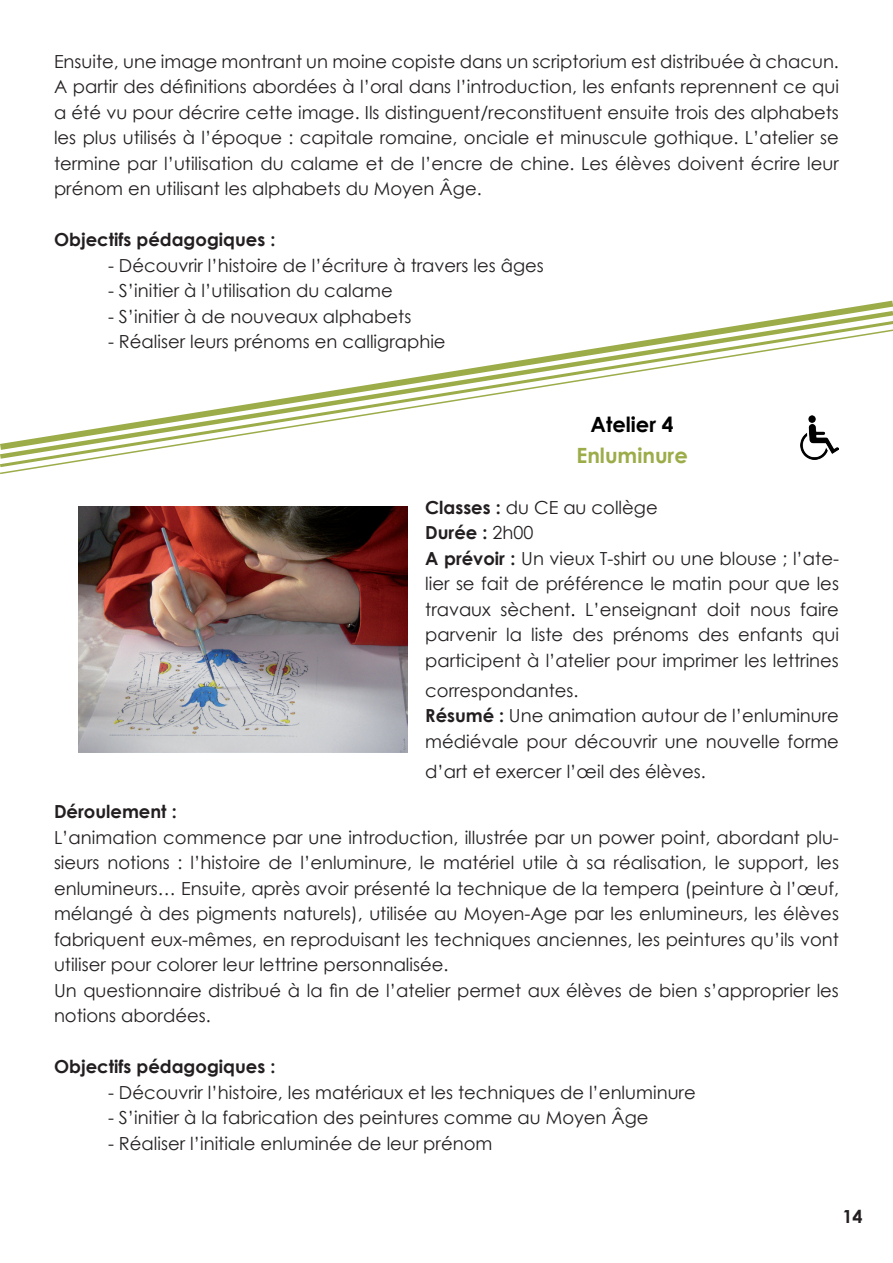
<style>
.page{position:relative;width:893px;height:1263px;background:#fff}
.page>*{position:absolute;margin:0;border:0;box-sizing:border-box;transform-origin:0 0}
.t1{font:700 21px "Century Gothic";color:#9cac49}
.t2{font:700 21px "Century Gothic";color:#000}
.t3{font:18px/25.5px "Century Gothic";color:#231f20}
.t4{font:700 18px "Century Gothic";color:#231f20}
.s1{font-weight:700}
.s2{color:#000}
</style>
<div class="page">
<svg style="left:778px;top:308px;width:115px;height:11px"></svg>
<svg style="left:722px;top:319px;width:171px;height:9px"></svg>
<svg style="left:0;top:328px;width:893px;height:147px"></svg>
<img style="left:79px;top:506px;width:328px;height:247px">
<img style="left:800px;top:416px;width:39px;height:43px">
<p class="t3" style="left:54px;top:48px;width:786px;text-align:justify">Ensuite, une image montrant un moine copiste dans un scriptorium est distribuée à chacun.<br>A partir des définitions abordées à l’oral dans l’introduction, les enfants reprennent ce qui a été vu pour décrire cette image. Ils distinguent/reconstituent ensuite trois des alphabets les plus utilisés à l’époque : capitale romaine, onciale et minuscule gothique. L’atelier se termine par l’utilisation du calame et de l’encre de chine. Les élèves doivent écrire leur prénom en utilisant les alphabets du Moyen Âge.</p>
<p class="t4" style="left:54px;top:226px;width:223px">Objectifs pédagogiques :</p>
<p class="t3" style="left:108px;top:252px;width:437px">- Découvrir l’histoire de l’écriture à travers les âges</p>
<p class="t3" style="left:108px;top:278px;width:286px">- S’initier à l’utilisation du calame</p>
<p class="t3" style="left:108px;top:303px;width:305px">- S’initier à de nouveaux alphabets</p>
<p class="t3" style="left:108px;top:329px;width:339px">- Réaliser leurs prénoms en calligraphie</p>
<p class="t2" style="left:590px;top:409px;width:85px">Atelier 4</p>
<p class="t1" style="left:576px;top:439px;width:113px">Enluminure</p>
<p class="t3" style="left:425px;top:494px;width:415px"><span class="s1">Classes :</span> du CE au collège<br><span class="s1">Durée :</span> 2h00<br><span class="s1">A prévoir :</span> Un vieux T-shirt ou une blouse ; l’ate&shy;lier se fait de préférence le matin pour que les travaux sèchent<span class="s2">.</span> L’enseignant doit nous faire parvenir la liste des prénoms des enfants qui participent à l’atelier pour imprimer les lettrines</p>
<p class="t3" style="left:425px;top:677px;width:415px">correspondantes.<br><span class="s1">Résumé :</span> Une animation autour de l’enluminure médiévale pour découvrir une nouvelle forme</p>
<p class="t3" style="left:425px;top:758px;width:282px">d’art et exercer l’œil des élèves.</p>
<p class="t4" style="left:54px;top:798px;width:124px">Déroulement :</p>
<p class="t3" style="left:54px;top:824px;width:786px">L’animation commence par une introduction, illustrée par un power point, abordant plu&shy;sieurs notions : l’histoire de l’enluminure, le matériel utile à sa réalisation, le support, les enlumineurs… Ensuite, après avoir présenté la technique de la tempera (peinture à l’œuf, mélangé à des pigments naturels), utilisée au Moyen-Age par les enlumineurs, les élèves fabriquent eux-mêmes, en reproduisant les techniques anciennes, les peintures qu’ils vont utiliser pour colorer leur lettrine personnalisée.<br>Un questionnaire distribué à la fin de l’atelier permet aux élèves de bien s’approprier les notions abordées.</p>
<p class="t4" style="left:54px;top:1053px;width:223px">Objectifs pédagogiques :</p>
<p class="t3" style="left:108px;top:1079px;width:589px">- Découvrir l’histoire, les matériaux et les techniques de l’enluminure</p>
<p class="t3" style="left:108px;top:1105px;width:542px">- S’initier à la fabrication des peintures comme au Moyen Âge</p>
<p class="t3" style="left:108px;top:1130px;width:386px">- Réaliser l’initiale enluminée de leur prénom</p>
<p class="t4" style="left:842px;top:1202px;width:22px">14</p>
</div>
